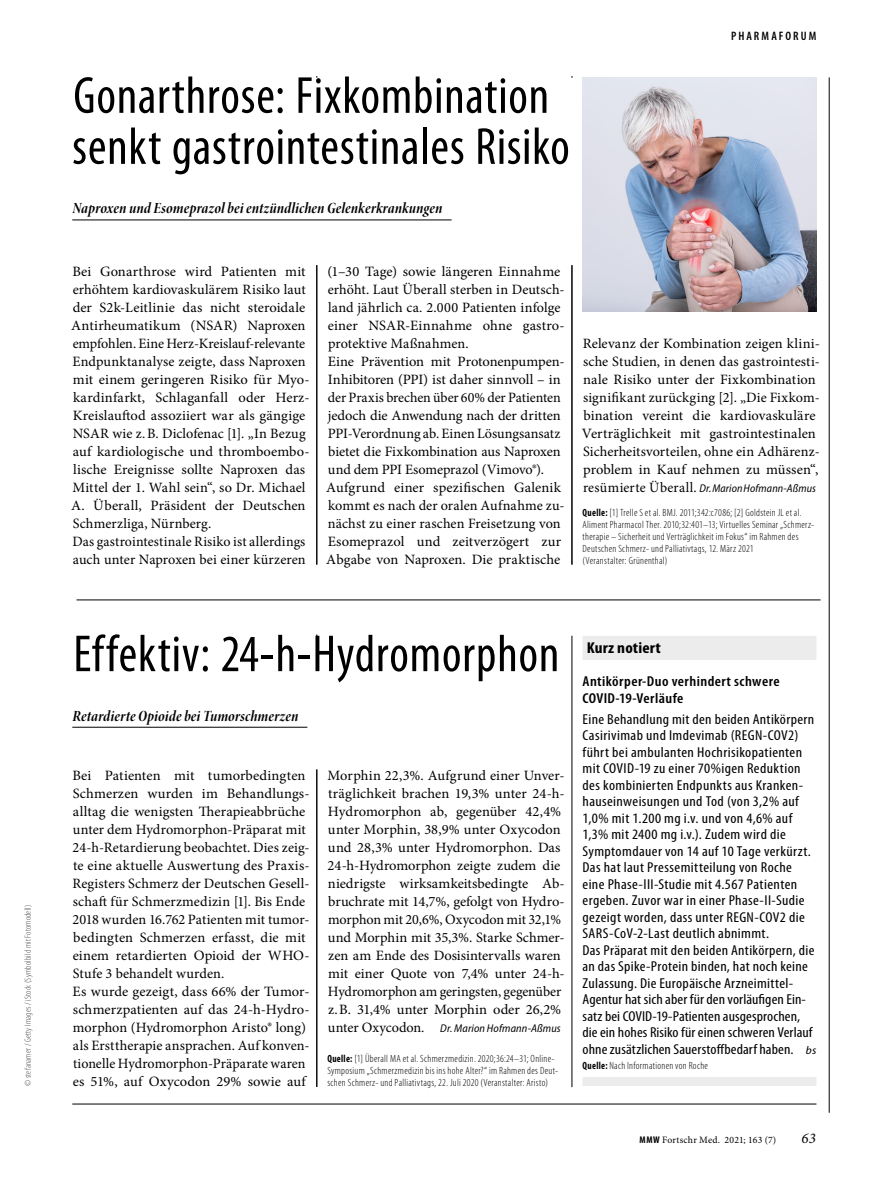
<style>
.page{position:relative;width:893px;height:1187px;background:#fff}
.page>*{position:absolute;margin:0;border:0;box-sizing:border-box;transform-origin:0 0}
.Title_klein{font:condensed 52.5px/51px "Myriad Pro";letter-spacing:.015em;color:#000}
.SuperTitle_1Pharma{font:15.75px "Minion Pro Bold Cn It Disp";letter-spacing:.01em;color:#000}
.NoXML_Kurz_notiert{font:700 condensed 15.75px "Myriad Pro";letter-spacing:.01em;color:#000;scale:1.1 1}
.t1{font:italic 14.85px "Minion Pro";color:#000}
.Para_Kurz_notiert{font:condensed 14.4px/16.5px "Myriad Pro";letter-spacing:.02em;color:#000;scale:1.1 1}
.Title_Kurz_notiert{font:600 condensed 14.4px/16.5px "Myriad Pro";letter-spacing:.03em;color:#000;scale:1.1 1}
.Para_x{font:14.25px/18px "Minion Pro";letter-spacing:.005em;color:#000}
.t2{font:600 condensed 12.3px "Myriad Pro";letter-spacing:.165em;color:#000}
.Para_x-2{font:italic semi-condensed 11.25px "Myriad Pro";letter-spacing:.01em;color:#000}
.Source_x{font:300 condensed 10.5px/12px "Myriad Pro";letter-spacing:.03em;color:#000}
.Source_BoxLine{font:300 condensed 10.5px "Myriad Pro";letter-spacing:.03em;color:#000}
.t3{font:9.75px "Minion Pro";letter-spacing:.02em;color:#000}
.Image_Source_x{font:300 condensed 9px "Myriad Pro";letter-spacing:.02em;color:#4d4d4c}
.s1{font-family:"Minion Pro";font-style:normal;font-stretch:normal;font-size:14.25px}
.s2{font-weight:700}
.s3{font-style:italic;font-stretch:semi-condensed;font-size:11.25px}
.s4{font-family:"Myriad Pro";font-weight:700;font-stretch:condensed}
</style>
<div class="page">
<hr style="left:572px;top:635px;width:1px;height:452px;background:#000">
<hr style="left:829px;top:77px;width:1px;height:1035px;background:#000">
<hr style="left:77px;top:599px;width:743px;height:1px;background:#000">
<hr style="left:72px;top:1103px;width:744px;height:1px;background:#000">
<div style="left:583px;top:636px;width:233px;height:24px;background:#ececec"></div>
<div style="left:583px;top:1076px;width:233px;height:9px;background:#ececec"></div>
<hr style="left:72px;top:727px;width:235px;height:1px;background:#000">
<hr style="left:317px;top:769px;width:1px;height:317px;background:#000">
<hr style="left:72px;top:220px;width:380px;height:1px;background:#000">
<hr style="left:317px;top:265px;width:1px;height:299px;background:#000">
<hr style="left:572px;top:265px;width:1px;height:299px;background:#000">
<img style="left:583px;top:77px;width:233px;height:234px">
<p class="Image_Source_x" style="left:23px;top:1085px;width:183px;rotate:-90deg">© stefanamer / Getty Images / iStock (Symbolbild mit Fotomodell)</p>
<p class="Title_klein" style="left:72px;top:69px;width:499px">Gonarthrose: Fixkombination senkt gastrointestinales Risiko</p>
<p class="SuperTitle_1Pharma" style="left:72px;top:199px;width:371px">Naproxen und Esomeprazol bei entzündlichen Gelenkerkrankungen</p>
<p class="t2" style="left:731px;top:29px;width:87px">PHARMAFORUM</p>
<p class="Para_x" style="left:71px;top:262px;width:240px">Bei Gonarthrose wird Patienten mit erhöhtem kardiovaskulärem Risiko laut der S2k-Leitlinie das nicht steroidale Antirheumatikum (NSAR) Naproxen empfohlen. Eine Herz-Kreislauf-relevante Endpunktanalyse zeigte, dass Naproxen mit einem geringeren Risiko für Myo&shy;kardinfarkt, Schlaganfall oder Herz-Kreislauftod assoziiert war als gängige NSAR wie z.B. Diclofenac [1]. „In Bezug auf kardiologische und thromboembo&shy;lische Ereignisse sollte Naproxen das Mittel der 1. Wahl sein“, so Dr. Michael A. Überall, Präsident der Deutschen Schmerzliga, Nürnberg.</p>
<p class="Para_x" style="left:73px;top:532px;width:235px">Das gastrointestinale Risiko ist allerdings auch unter Naproxen bei einer kürzeren</p>
<p class="Para_x" style="left:327px;top:262px;width:239px">(1–30 Tage) sowie längeren Einnahme erhöht. Laut Überall sterben in Deutsch&shy;land jährlich ca. 2.000 Patienten infolge einer NSAR-Einnahme ohne gastro&shy;protektive Maßnahmen.</p>
<p class="Para_x" style="left:328px;top:352px;width:238px">Eine Prävention mit Protonenpumpen-Inhibitoren (PPI) ist daher sinnvoll – in der Praxis brechen über 60% der Patienten jedoch die Anwendung nach der dritten PPI-Verordnung ab. Einen Lösungsansatz bietet die Fixkombination aus Naproxen und dem PPI Esomeprazol (Vimovo®).</p>
<p class="Para_x" style="left:326px;top:478px;width:240px">Aufgrund einer spezifischen Galenik kommt es nach der oralen Aufnahme zu&shy;nächst zu einer raschen Freisetzung von Esomeprazol und zeitverzögert zur Abgabe von Naproxen. Die praktische</p>
<p class="Para_x" style="left:582px;top:334px;width:239px">Relevanz der Kombination zeigen klini&shy;sche Studien, in denen das gastrointesti&shy;nale Risiko unter der Fixkombination signifikant zurückging [2]. „Die Fixkom&shy;bination vereint die kardiovaskuläre Verträglichkeit mit gastrointestinalen Sicherheitsvorteilen, ohne ein Adhärenz&shy;problem in Kauf nehmen zu müssen“,</p>
<p class="Para_x-2" style="left:583px;top:482px;width:234px"><span class="s1">resümierte Überall.</span> Dr. Marion Hofmann-Aßmus</p>
<p class="Source_x" style="left:583px;top:506px;width:233px"><span class="s2">Quelle:</span> [1] Trelle S et al. BMJ. 2011;342:c7086; [2] Goldstein JL et al.<br>Aliment Pharmacol Ther. 2010;32:401–13; Virtuelles Seminar „Schmerz&shy;therapie – Sicherheit und Verträglichkeit im Fokus“ im Rahmen des Deutschen Schmerz- und Palliativtags, 12. März 2021<br>(Veranstalter: Grünenthal)</p>
<p class="Title_klein" style="left:73px;top:627px;width:487px">Effektiv: 24-h-Hydromorphon</p>
<p class="SuperTitle_1Pharma" style="left:72px;top:706px;width:227px">Retardierte Opioide bei Tumorschmerzen</p>
<p class="Para_x" style="left:72px;top:766px;width:239px">Bei Patienten mit tumorbedingten Schmerzen wurden im Behandlungs&shy;alltag die wenigsten Therapieabbrüche unter dem Hydromorphon-Präparat mit 24-h-Retardierung beobachtet. Dies zeig&shy;te eine aktuelle Auswertung des Praxis-Registers Schmerz der Deutschen Gesell&shy;schaft für Schmerzmedizin [1]. Bis Ende 2018 wurden 16.762 Patienten mit tumor&shy;bedingten Schmerzen erfasst, die mit einem retardierten Opioid der WHO-Stufe 3 behandelt wurden.</p>
<p class="Para_x" style="left:73px;top:982px;width:238px">Es wurde gezeigt, dass 66% der Tumor&shy;schmerzpatienten auf das 24-h-Hydro&shy;morphon (Hydromorphon Aristo® long) als Ersttherapie ansprachen. Auf konven&shy;tionelle Hydromorphon-Präparate waren es 51%, auf Oxycodon 29% sowie auf</p>
<p class="Para_x" style="left:327px;top:766px;width:239px">Morphin 22,3%. Aufgrund einer Unver&shy;träglichkeit brachen 19,3% unter 24-h-Hydromorphon ab, gegenüber 42,4% unter Morphin, 38,9% unter Oxycodon und 28,3% unter Hydromorphon. Das 24-h-Hydromorphon zeigte zudem die niedrigste wirksamkeitsbedingte Ab&shy;bruchrate mit 14,7%, gefolgt von Hydro&shy;morphon mit 20,6%, Oxycodon mit 32,1% und Morphin mit 35,3%. Starke Schmer&shy;zen am Ende des Dosisintervalls waren mit einer Quote von 7,4% unter 24-h-Hydromorphon am geringsten, gegenüber z.B. 31,4% unter Morphin oder 26,2%</p>
<p class="Para_x-2" style="left:328px;top:1022px;width:234px"><span class="s1">unter Oxycodon.</span> Dr. Marion Hofmann-Aßmus</p>
<p class="Source_x" style="left:327px;top:1052px;width:232px"><span class="s2">Quelle:</span> [1] Überall MA et al. Schmerzmedizin. 2020;36:24–31; Online-<br>Symposium „Schmerzmedizin bis ins hohe Alter?“ im Rahmen des Deut&shy;schen Schmerz- und Palliativtags, 22. Juli 2020 (Veranstalter: Aristo)</p>
<p class="NoXML_Kurz_notiert" style="left:587px;top:637px;width:69px">Kurz notiert</p>
<p class="Title_Kurz_notiert" style="left:583px;top:673px;width:181px">Antikörper-Duo verhindert schwere<br>COVID-19-Verläufe</p>
<p class="Para_Kurz_notiert" style="left:583px;top:710px;width:214px">Eine Behandlung mit den beiden Antikörpern Casirivimab und Imdevimab (REGN-COV2) führt bei ambulanten Hochrisikopatienten mit COVID-19 zu einer 70%igen Reduktion des kombinierten Endpunkts aus Kranken&shy;hauseinweisungen und Tod (von 3,2% auf 1,0% mit 1.200 mg i.v. und von 4,6% auf 1,3% mit 2400 mg i.v.). Zudem wird die Symptomdauer von 14 auf 10 Tage verkürzt.<br>Das hat laut Pressemitteilung von Roche eine Phase-III-Studie mit 4.567 Patienten ergeben. Zuvor war in einer Phase-II-Sudie gezeigt worden, dass unter REGN-COV2 die SARS-CoV-2-Last deutlich abnimmt.<br>Das Präparat mit den beiden Antikörpern, die an das Spike-Protein binden, hat noch keine Zulassung. Die Europäische Arzneimittel-Agentur hat sich aber für den vorläufigen Ein&shy;satz bei COVID-19-Patienten ausgesprochen, die ein hohes Risiko für einen schweren Verlauf ohne zusätzlichen Sauerstoffbedarf haben. <span class="s3">bs</span></p>
<p class="Source_BoxLine" style="left:583px;top:1060px;width:127px"><span class="s2">Quelle:</span> Nach Informationen von Roche</p>
<p class="t3" style="left:640px;top:1132px;width:138px"><span class="s4">MMW</span> Fortschr Med. 2021; 163 (7)</p>
<p class="t1" style="left:802px;top:1128px;width:16px">63</p>
</div>
